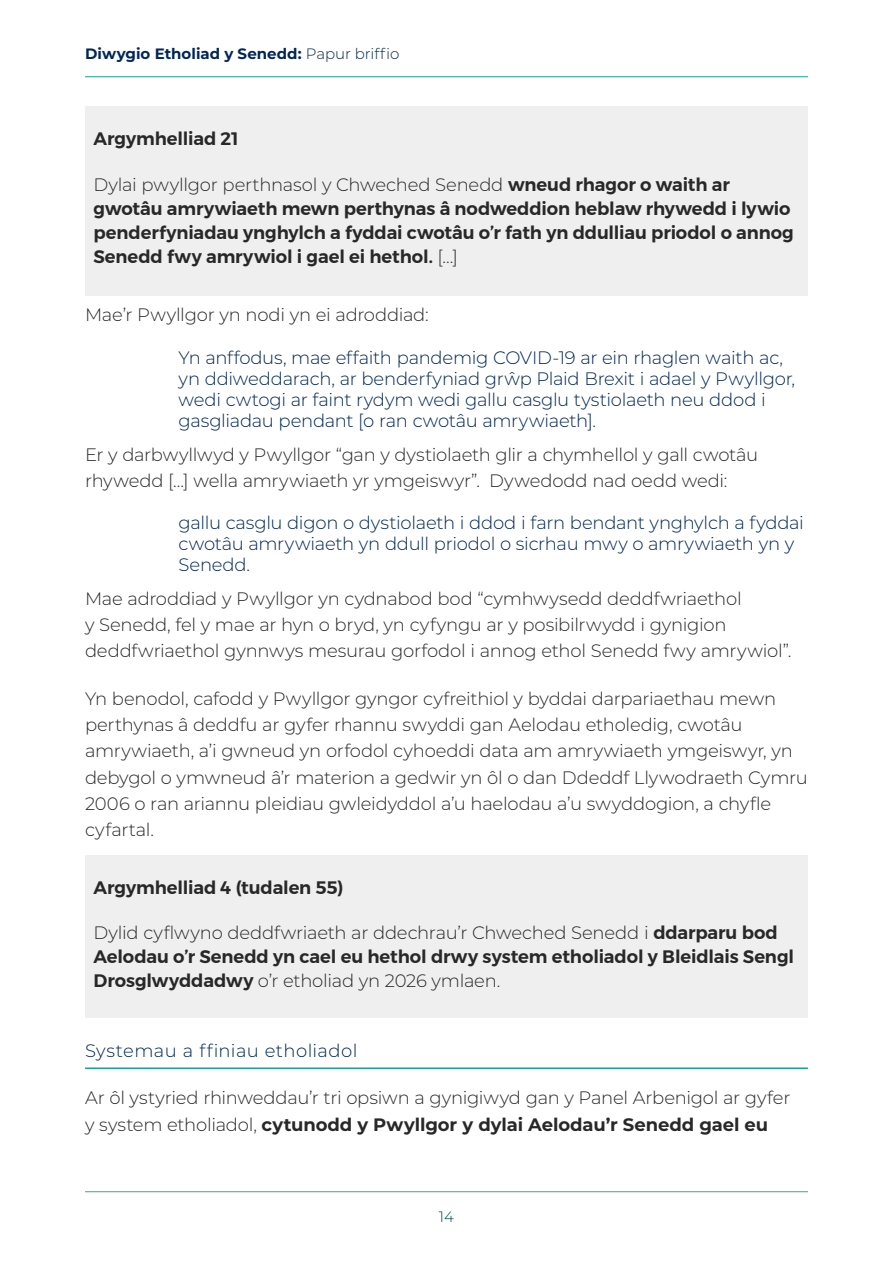
<style>
.page{position:relative;width:893px;height:1263px;background:#fff}
.page>*{position:absolute;margin:0;border:0;box-sizing:border-box;transform-origin:0 0}
.t1{font:300 18px/26.2px "Montserrat";letter-spacing:-.015em;color:#292829}
.t2{font:600 18px/24px "Montserrat";letter-spacing:-.005em;color:#292829}
.t3{font:300 18px/21px "Montserrat";letter-spacing:-.015em;color:#002659}
.t4{font:300 18px "Montserrat";letter-spacing:.02em;color:#002659}
.t5{font:700 15px "Montserrat";color:#002659}
.t6{font:300 15px "Montserrat";color:#004c42}
.s1{font-weight:300}
.s2{font-weight:700}
</style>
<div class="page">
<hr style="left:85px;top:1191px;width:723px;height:1px;background:#30af87">
<hr style="left:85px;top:76px;width:723px;height:1px;background:#15a1a2">
<hr style="left:85px;top:1067px;width:723px;height:2px;background:#15a1a2">
<div style="left:85px;top:855px;width:723px;height:162px;background:#efeff0"></div>
<div style="left:85px;top:106px;width:723px;height:190px;background:#efeff0"></div>
<p class="t5" style="left:85px;top:43px;width:316px">Diwygio Etholiad y Senedd: <span class="s1">Papur briffio</span></p>
<p class="t2" style="left:94px;top:127px;width:146px">Argymhelliad 21</p>
<p class="t2" style="left:94px;top:172px;width:702px"><span class="s1">Dylai pwyllgor perthnasol y Chweched Senedd</span> wneud rhagor o waith ar gwotâu amrywiaeth mewn perthynas â nodweddion heblaw rhywedd i lywio penderfyniadau ynghylch a fyddai cwotâu o’r fath yn ddulliau priodol o annog Senedd fwy amrywiol i gael ei hethol. <span class="s1">[…]</span></p>
<p class="t1" style="left:85px;top:301px;width:345px">Mae’r Pwyllgor yn nodi yn ei adroddiad:</p>
<p class="t3" style="left:179px;top:346px;width:618px">Yn anffodus, mae effaith pandemig COVID-19 ar ein rhaglen waith ac, yn ddiweddarach, ar benderfyniad grŵp Plaid Brexit i adael y Pwyllgor, wedi cwtogi ar faint rydym wedi gallu casglu tystiolaeth neu ddod i gasgliadau pendant [o ran cwotâu amrywiaeth].</p>
<p class="t1" style="left:85px;top:440px;width:675px">Er y darbwyllwyd y Pwyllgor “gan y dystiolaeth glir a chymhellol y gall cwotâu rhywedd […] wella amrywiaeth yr ymgeiswyr”. Dywedodd nad oedd wedi:</p>
<p class="t3" style="left:179px;top:512px;width:627px">gallu casglu digon o dystiolaeth i ddod i farn bendant ynghylch a fyddai cwotâu amrywiaeth yn ddull priodol o sicrhau mwy o amrywiaeth yn y<br>Senedd.</p>
<p class="t1" style="left:85px;top:585px;width:708px">Mae adroddiad y Pwyllgor yn cydnabod bod “cymhwysedd deddfwriaethol<br>y Senedd, fel y mae ar hyn o bryd, yn cyfyngu ar y posibilrwydd i gynigion deddfwriaethol gynnwys mesurau gorfodol i annog ethol Senedd fwy amrywiol”.</p>
<p class="t1" style="left:85px;top:685px;width:724px">Yn benodol, cafodd y Pwyllgor gyngor cyfreithiol y byddai darpariaethau mewn perthynas â deddfu ar gyfer rhannu swyddi gan Aelodau etholedig, cwotâu amrywiaeth, a’i gwneud yn orfodol cyhoeddi data am amrywiaeth ymgeiswyr, yn debygol o ymwneud â’r materion a gedwir yn ôl o dan Ddeddf Llywodraeth Cymru 2006 o ran ariannu pleidiau gwleidyddol a’u haelodau a’u swyddogion, a chyfle cyfartal.</p>
<p class="t2" style="left:94px;top:875px;width:251px">Argymhelliad 4 (tudalen 55)</p>
<p class="t2" style="left:94px;top:921px;width:702px"><span class="s1">Dylid cyflwyno deddfwriaeth ar ddechrau’r Chweched Senedd i</span> ddarparu bod<br>Aelodau o’r Senedd yn cael eu hethol drwy system etholiadol y Bleidlais Sengl<br>Drosglwyddadwy <span class="s1">o’r etholiad yn 2026 ymlaen.</span></p>
<p class="t4" style="left:85px;top:1038px;width:274px">Systemau a ffiniau etholiadol</p>
<p class="t1" style="left:85px;top:1084px;width:707px">Ar ôl ystyried rhinweddau’r tri opsiwn a gynigiwyd gan y Panel Arbenigol ar gyfer y system etholiadol, <span class="s2">cytunodd y Pwyllgor y dylai Aelodau’r Senedd gael eu</span></p>
<p class="t6" style="left:439px;top:1207px;width:17px">14</p>
</div>
